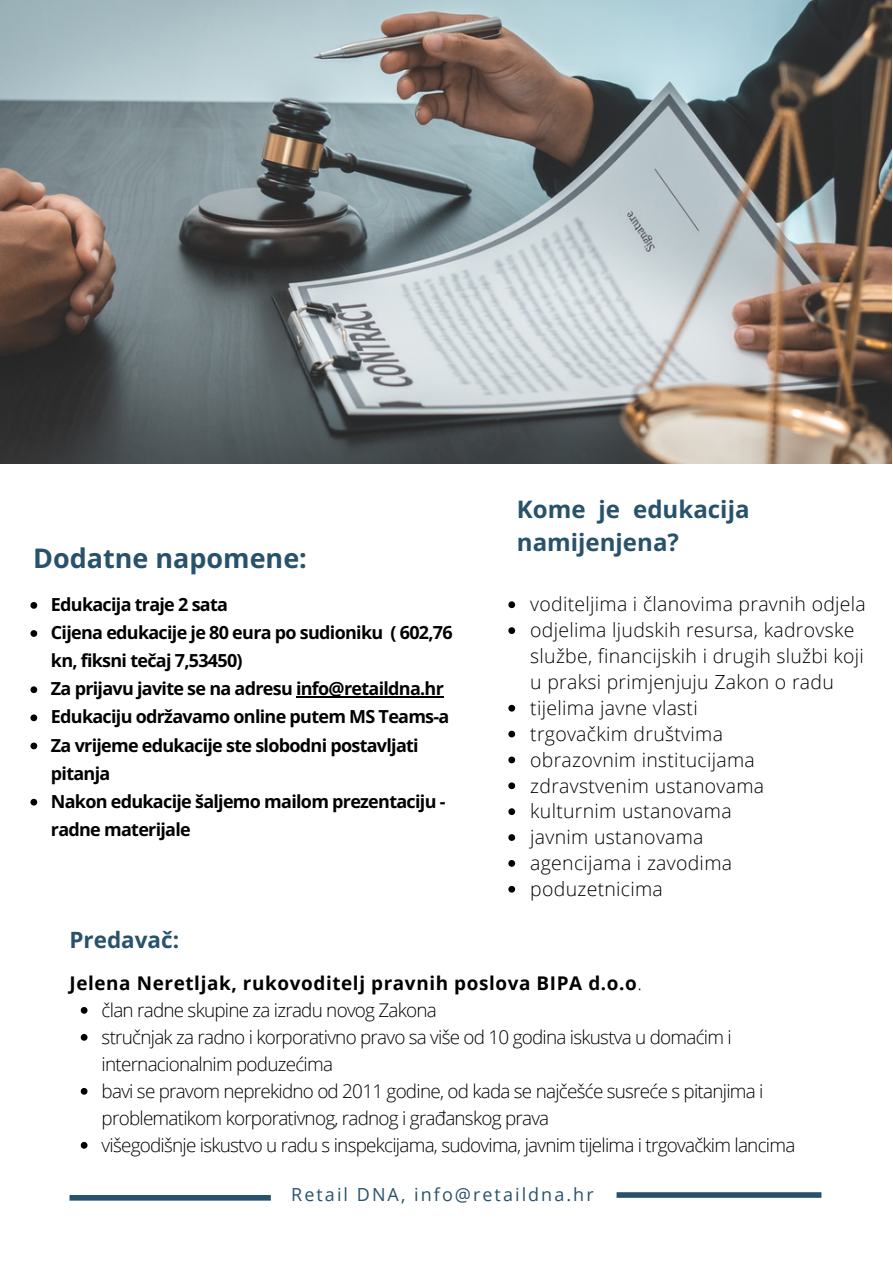
<style>
.page{position:relative;width:893px;height:1264px;background:#fff}
.page>*{position:absolute;margin:0;border:0;box-sizing:border-box;transform-origin:0 0}
.t1{font:700 27px "Open Sans";color:#28526b}
.t2{font:700 24px/32.5px "Open Sans";color:#28526b}
.t3{font:700 22.5px "Open Sans";color:#28526b}
.t4{font:300 19.5px/25.8px "Open Sans";letter-spacing:.015em;color:#000}
.t5{font:300 18.9px/27px "Open Sans";letter-spacing:-.04em;color:#000}
.t6{font:700 18.9px "Open Sans";letter-spacing:.03em;color:#000}
.t7{font:700 18px/28px "Open Sans";letter-spacing:-.04em;color:#000}
.t8{font:18px "Open Sans";letter-spacing:.115em;color:#28526b}
.s1{font-weight:300}
</style>
<div class="page">
<img style="left:0;top:0;width:891px;height:463px">
<div style="left:69px;top:1194px;width:202px;height:6px;background:#28526b"></div>
<div style="left:616px;top:1192px;width:205px;height:5px;background:#28526b"></div>
<svg style="left:508px;top:601px;width:7px;height:7px"></svg>
<svg style="left:508px;top:627px;width:7px;height:7px"></svg>
<svg style="left:508px;top:704px;width:7px;height:7px"></svg>
<svg style="left:508px;top:730px;width:7px;height:7px"></svg>
<svg style="left:508px;top:756px;width:7px;height:7px"></svg>
<svg style="left:508px;top:782px;width:7px;height:7px"></svg>
<svg style="left:508px;top:808px;width:7px;height:7px"></svg>
<svg style="left:508px;top:834px;width:7px;height:7px"></svg>
<svg style="left:508px;top:860px;width:7px;height:6px"></svg>
<svg style="left:508px;top:885px;width:7px;height:7px"></svg>
<svg style="left:30px;top:602px;width:7px;height:6px"></svg>
<svg style="left:30px;top:630px;width:7px;height:7px"></svg>
<svg style="left:30px;top:686px;width:7px;height:7px"></svg>
<hr style="left:296px;top:696px;width:147px;height:1px;background:#000">
<svg style="left:30px;top:714px;width:7px;height:7px"></svg>
<svg style="left:30px;top:742px;width:7px;height:7px"></svg>
<svg style="left:30px;top:798px;width:7px;height:7px"></svg>
<svg style="left:81px;top:1007px;width:6px;height:6px"></svg>
<svg style="left:81px;top:1034px;width:6px;height:6px"></svg>
<svg style="left:81px;top:1088px;width:6px;height:6px"></svg>
<svg style="left:81px;top:1142px;width:6px;height:6px"></svg>
<h1 class="t1" style="left:33px;top:539px;width:275px">Dodatne napomene:</h1>
<p class="t7" style="left:51px;top:590px;width:403px">Edukacija traje 2 sata<br>Cijena edukacije je 80 eura po sudioniku ( 602,76 kn, fiksni tečaj 7,53450)<br>Za prijavu javite se na adresu info@retaildna.hr Edukaciju održavamo online putem MS Teams-a Za vrijeme edukacije ste slobodni postavljati pitanja<br>Nakon edukacije šaljemo mailom prezentaciju - radne materijale</p>
<p class="t3" style="left:69px;top:924px;width:111px">Predavač:</p>
<p class="t2" style="left:517px;top:493px;width:234px">Kome je edukacija namijenjena?</p>
<p class="t4" style="left:530px;top:591px;width:337px">voditeljima i članovima pravnih odjela odjelima ljudskih resursa, kadrovske službe, financijskih i drugih službi koji u praksi primjenjuju Zakon o radu tijelima javne vlasti<br>trgovačkim društvima<br>obrazovnim institucijama zdravstvenim ustanovama<br>kulturnim ustanovama<br>javnim ustanovama<br>agencijama i zavodima poduzetnicima</p>
<p class="t6" style="left:69px;top:969px;width:574px">Jelena Neretljak, rukovoditelj pravnih poslova BIPA d.o.o<span class="s1">.</span></p>
<p class="t5" style="left:102px;top:996px;width:695px">član radne skupine za izradu novog Zakona<br>stručnjak za radno i korporativno pravo sa više od 10 godina iskustva u domaćim i internacionalnim poduzećima<br>bavi se pravom neprekidno od 2011 godine, od kada se najčešće susreće s pitanjima i problematikom korporativnog, radnog i građanskog prava<br>višegodišnje iskustvo u radu s inspekcijama, sudovima, javnim tijelima i trgovačkim lancima</p>
<p class="t8" style="left:291px;top:1181px;width:304px">Retail DNA, info@retaildna.hr</p>
</div>
